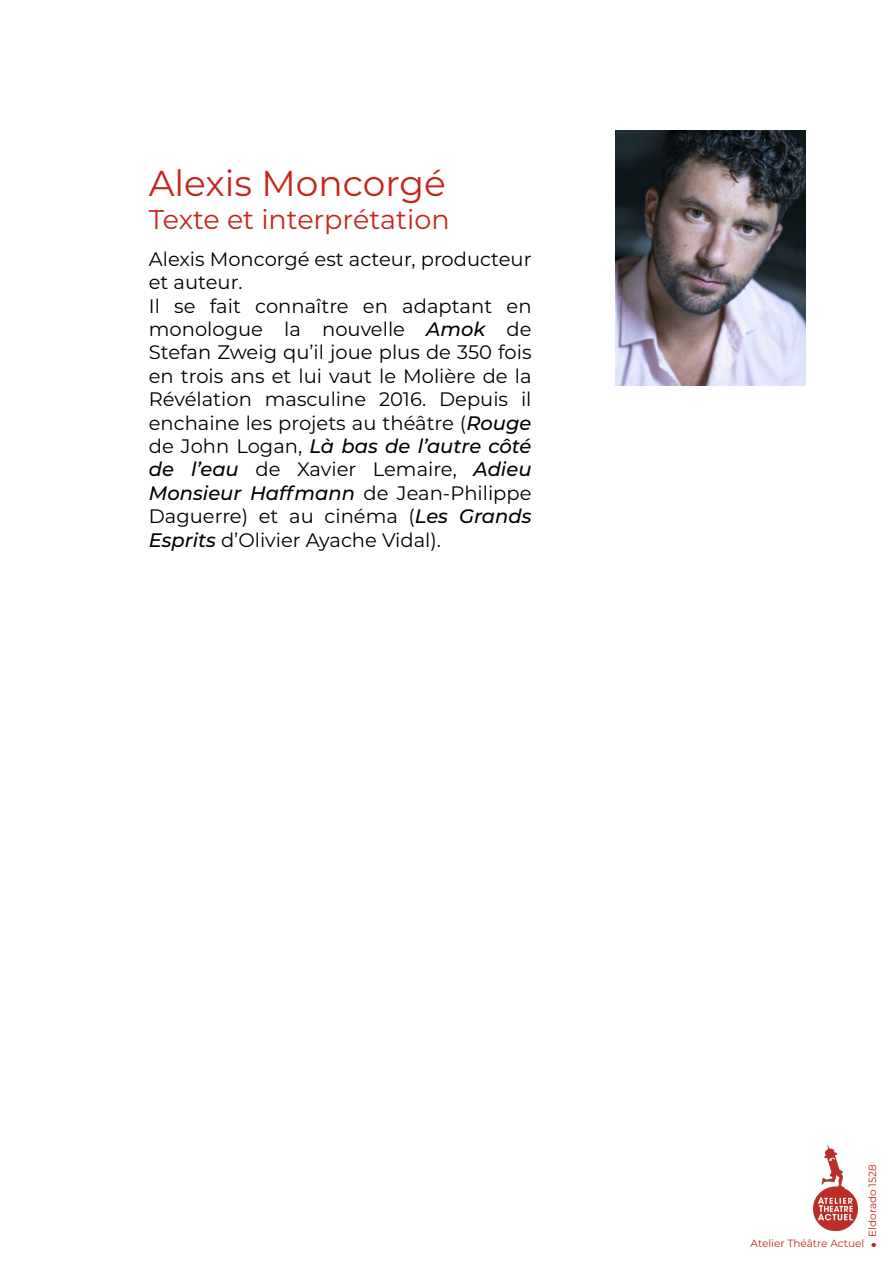
<style>
.page{position:relative;width:893px;height:1263px;background:#fff}
.page>*{position:absolute;margin:0;border:0;box-sizing:border-box;transform-origin:0 0}
.t1{font:36px "Montserrat";color:#c6251b}
.t2{font:27px "Montserrat";color:#c6251b}
.t3{font:19.5px/23.4px "Montserrat";color:#000}
.t4{font:10.5px "Montserrat";color:#c6251b}
.s1{font-weight:500;font-style:italic}
</style>
<div class="page">
<img style="left:813px;top:1145px;width:44px;height:85px">
<svg style="left:871px;top:1243px;width:5px;height:4px"></svg>
<img style="left:615px;top:130px;width:191px;height:256px">
<h1 class="t1" style="left:149px;top:159px;width:298px">Alexis Moncorgé</h1>
<h2 class="t2" style="left:149px;top:201px;width:302px">Texte et interprétation</h2>
<p class="t3" style="left:149px;top:246px;width:384px">Alexis Moncorgé est acteur, producteur et auteur.<br>Il se fait connaître en adaptant en monologue la nouvelle <span class="s1">Amok</span> de Stefan Zweig qu’il joue plus de 350 fois en trois ans et lui vaut le Molière de la Révélation masculine 2016. Depuis il enchaine les projets au théâtre (<span class="s1">Rouge </span>de John Logan, <span class="s1">Là bas de l’autre côté de l’eau</span> de Xavier Lemaire, <span class="s1">Adieu Monsieur Haffmann</span> de Jean-Philippe Daguerre) et au cinéma (<span class="s1">Les Grands Esprits</span> d’Olivier Ayache Vidal).</p>
<p class="t4" style="left:865px;top:1237px;width:74px;rotate:-90deg">Eldorado 1528</p>
<p class="t4" style="left:750px;top:1236px;width:115px">Atelier Théâtre Actuel</p>
</div>
